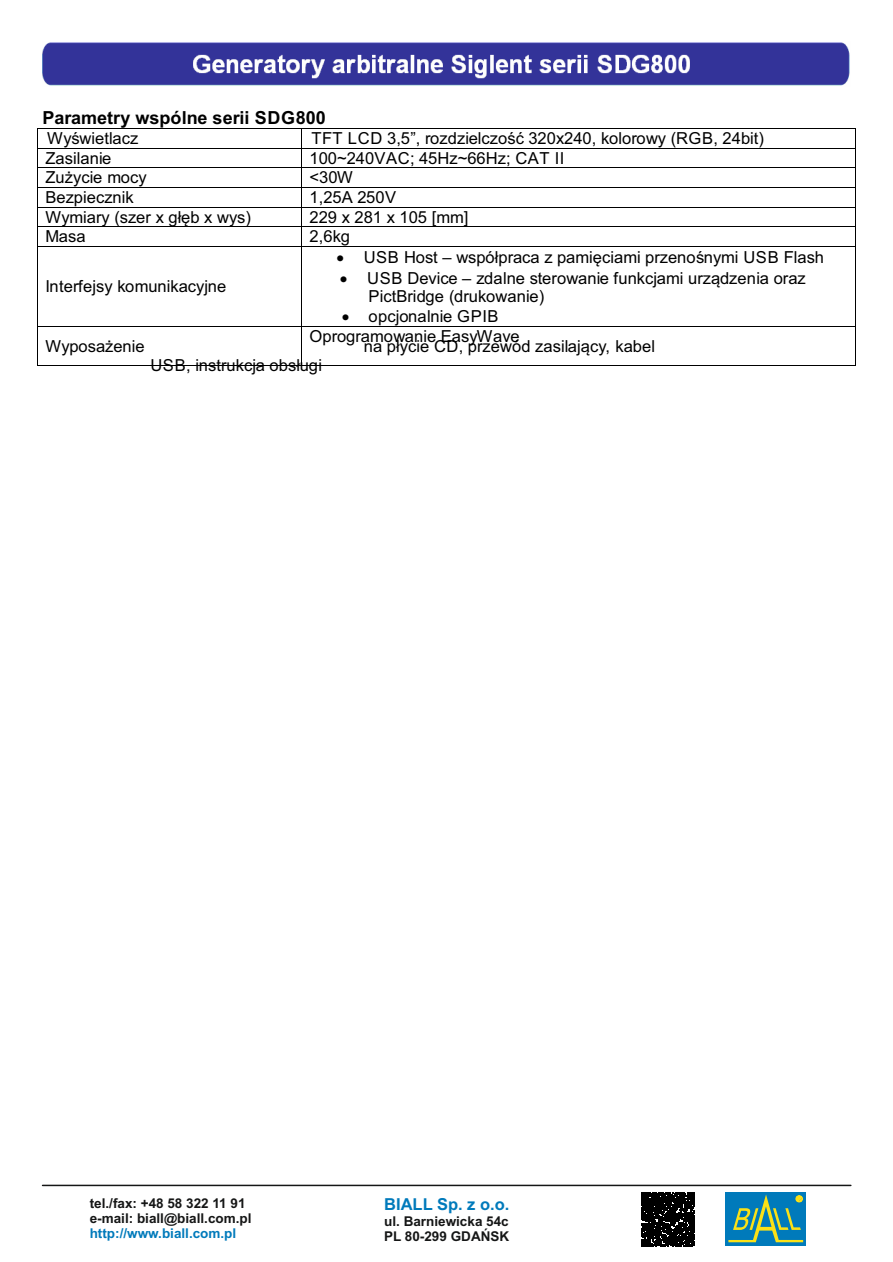
<style>
.page{position:relative;width:893px;height:1262px;background:#fff}
.page>*{position:absolute;margin:0;border:0;box-sizing:border-box;transform-origin:0 0}
.t1{font:700 18px "Arial";color:#000}
.t2{font:16.5px/19.6px "Arial";color:#000}
.t3{font:700 16.5px "Arial";color:#007abb}
.t4{font:700 13.5px/15.1px "Arial";color:#151616}
.t5{font:700 13.5px "Arial";color:#007abb}
</style>
<div class="page">
<img style="left:42px;top:42px;width:808px;height:44px">
<hr style="left:38px;top:128px;width:263px;height:1px;background:#000">
<hr style="left:302px;top:128px;width:553px;height:1px;background:#000">
<hr style="left:38px;top:148px;width:263px;height:1px;background:#000">
<hr style="left:302px;top:148px;width:553px;height:1px;background:#000">
<hr style="left:38px;top:167px;width:263px;height:1px;background:#000">
<hr style="left:302px;top:167px;width:553px;height:1px;background:#000">
<hr style="left:38px;top:187px;width:263px;height:1px;background:#000">
<hr style="left:302px;top:187px;width:553px;height:1px;background:#000">
<hr style="left:38px;top:207px;width:263px;height:1px;background:#000">
<hr style="left:302px;top:207px;width:553px;height:1px;background:#000">
<hr style="left:38px;top:227px;width:263px;height:1px;background:#000">
<hr style="left:302px;top:227px;width:553px;height:1px;background:#000">
<svg style="left:37px;top:128px;width:1px;height:119px"></svg>
<hr style="left:38px;top:246px;width:263px;height:1px;background:#000">
<svg style="left:301px;top:128px;width:1px;height:119px"></svg>
<hr style="left:302px;top:246px;width:553px;height:1px;background:#000">
<svg style="left:855px;top:128px;width:1px;height:119px"></svg>
<hr style="left:37px;top:247px;width:1px;height:79px;background:#000">
<hr style="left:301px;top:247px;width:1px;height:79px;background:#000">
<hr style="left:855px;top:247px;width:1px;height:79px;background:#000">
<hr style="left:38px;top:326px;width:263px;height:1px;background:#000">
<hr style="left:302px;top:326px;width:553px;height:1px;background:#000">
<hr style="left:37px;top:327px;width:1px;height:38px;background:#000">
<hr style="left:38px;top:365px;width:263px;height:1px;background:#000">
<hr style="left:301px;top:327px;width:1px;height:38px;background:#000">
<hr style="left:302px;top:365px;width:553px;height:1px;background:#000">
<hr style="left:855px;top:327px;width:1px;height:38px;background:#000">
<hr style="left:43px;top:1184px;width:807px;height:2px;background:#151616">
<div style="left:725px;top:1192px;width:81px;height:54px;background:#007abb"></div>
<svg style="left:728px;top:1194px;width:75px;height:48px"></svg>
<div style="left:641px;top:1192px;width:53px;height:54px;background:#000"></div>
<p class="t1" style="left:42px;top:110px;width:285px">Parametry wspólne serii SDG800</p>
<p class="t2" style="left:47px;top:130px;width:93px">Wyświetlacz</p>
<p class="t2" style="left:311px;top:130px;width:454px">TFT LCD 3,5”, rozdzielczość 320x240, kolorowy (RGB, 24bit)</p>
<p class="t2" style="left:45px;top:149px;width:68px">Zasilanie</p>
<p class="t2" style="left:309px;top:149px;width:256px">100~240VAC; 45Hz~66Hz; CAT II</p>
<p class="t2" style="left:45px;top:169px;width:103px">Zużycie mocy</p>
<p class="t2" style="left:309px;top:169px;width:45px">&lt;30W</p>
<p class="t2" style="left:45px;top:189px;width:90px">Bezpiecznik</p>
<p class="t2" style="left:309px;top:189px;width:88px">1,25A 250V</p>
<p class="t2" style="left:45px;top:208px;width:207px">Wymiary (szer x głęb x wys)</p>
<p class="t2" style="left:309px;top:208px;width:161px">229 x 281 x 105 [mm]</p>
<p class="t2" style="left:45px;top:228px;width:42px">Masa</p>
<p class="t2" style="left:309px;top:228px;width:42px">2,6kg</p>
<p class="t2" style="left:336px;top:249px;width:489px">• USB Host – współpraca z pamięciami przenośnymi USB Flash</p>
<p class="t2" style="left:340px;top:269px;width:467px">• USB Device – zdalne sterowanie funkcjami urządzenia oraz</p>
<p class="t2" style="left:45px;top:278px;width:182px">Interfejsy komunikacyjne</p>
<p class="t2" style="left:368px;top:288px;width:177px">PictBridge (drukowanie)</p>
<p class="t2" style="left:309px;top:308px;width:212px;text-indent:32px">• opcjonalnie GPIB<br>Oprogramowanie EasyWave</p>
<p class="t2" style="left:45px;top:337px;width:101px">Wyposażenie</p>
<p class="t2" style="left:364px;top:337px;width:293px">na płycie CD, przewód zasilający, kabel</p>
<p class="t2" style="left:150px;top:356px;width:173px">USB, instrukcja obsługi</p>
<p class="t4" style="left:90px;top:1196px;width:163px">tel./fax: +48 58 322 11 91 e-mail: biall@biall.com.pl</p>
<p class="t5" style="left:90px;top:1228px;width:148px">http://www.biall.com.pl</p>
<p class="t3" style="left:384px;top:1197px;width:127px">BIALL Sp. z o.o.</p>
<p class="t4" style="left:384px;top:1214px;width:127px">ul. Barniewicka 54c<br>PL 80-299 GDAŃSK</p>
</div>
